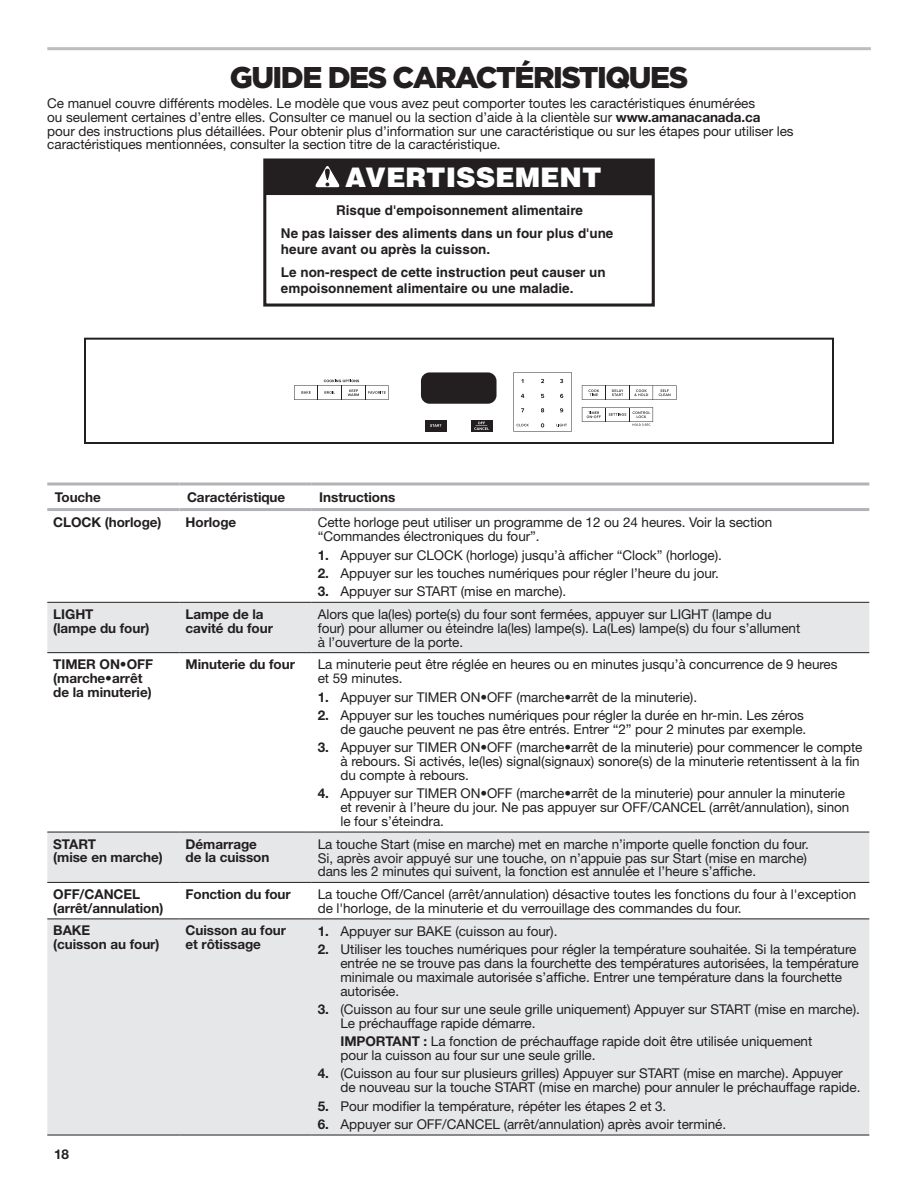
<style>
.page{position:relative;width:918px;height:1188px;background:#fff}
.page>*{position:absolute;margin:0;border:0;box-sizing:border-box;transform-origin:0 0}
.Heading_1_Cook{font:900 30px "Gotham";letter-spacing:-.05em;color:#231f20}
.t1{font:900 27px "Helvetica";color:#fff}
.Body{font:13.5px/13.8px "Helvetica Neue";letter-spacing:-.005em;color:#231f20}
.Body_Bold{font:700 13.5px/13.8px "Helvetica Neue";letter-spacing:-.005em;color:#231f20}
.t2{font:700 13.5px/23.2px "Helvetica";color:#231f20}
.Body_Indent{font:13.5px/13.8px "Helvetica Neue";letter-spacing:-.005em;color:#231f20}
.s1{font-weight:700}
</style>
<div class="page">
<hr style="left:47px;top:47px;width:824px;height:3px;background:#bcbdc0">
<svg style="left:47px;top:603px;width:822px;height:532px;fill:#e6e7e9"></svg>
<hr style="left:47px;top:602px;width:133px;height:1px;background:#231f20">
<hr style="left:180px;top:602px;width:132px;height:1px;background:#231f20">
<hr style="left:312px;top:602px;width:557px;height:1px;background:#231f20">
<hr style="left:47px;top:652px;width:133px;height:1px;background:#231f20">
<hr style="left:180px;top:652px;width:132px;height:1px;background:#231f20">
<hr style="left:312px;top:652px;width:557px;height:1px;background:#231f20">
<hr style="left:47px;top:832px;width:133px;height:1px;background:#231f20">
<hr style="left:180px;top:832px;width:132px;height:1px;background:#231f20">
<hr style="left:312px;top:832px;width:557px;height:1px;background:#231f20">
<hr style="left:47px;top:882px;width:133px;height:1px;background:#231f20">
<hr style="left:180px;top:882px;width:132px;height:1px;background:#231f20">
<hr style="left:312px;top:882px;width:557px;height:1px;background:#231f20">
<hr style="left:47px;top:919px;width:133px;height:1px;background:#231f20">
<hr style="left:180px;top:919px;width:132px;height:1px;background:#231f20">
<hr style="left:312px;top:919px;width:557px;height:1px;background:#231f20">
<hr style="left:47px;top:1135px;width:133px;height:1px;background:#231f20">
<hr style="left:180px;top:1135px;width:132px;height:1px;background:#231f20">
<hr style="left:312px;top:1135px;width:557px;height:1px;background:#231f20">
<hr style="left:47px;top:483px;width:133px;height:3px;background:#b2b3b7">
<hr style="left:180px;top:483px;width:132px;height:3px;background:#b2b3b7">
<hr style="left:312px;top:483px;width:557px;height:3px;background:#b2b3b7">
<hr style="left:47px;top:508px;width:133px;height:3px;background:#b2b3b7">
<hr style="left:180px;top:508px;width:132px;height:3px;background:#b2b3b7">
<hr style="left:312px;top:508px;width:557px;height:3px;background:#b2b3b7">
<div style="left:263px;top:158px;width:392px;height:149px;border:3px solid #231f20"></div>
<div style="left:265px;top:159px;width:388px;height:36px;background:#231f20"></div>
<svg style="left:315px;top:166px;width:25px;height:21px"></svg>
<svg style="left:84px;top:337px;width:750px;height:107px"></svg>
<div style="left:425px;top:420px;width:22px;height:11px;background:#231f20"></div>
<svg style="left:294px;top:380px;width:95px;height:20px"></svg>
<svg style="left:430px;top:424px;width:11px;height:3px"></svg>
<div style="left:471px;top:420px;width:21px;height:11px;background:#231f20"></div>
<div style="left:421px;top:372px;width:76px;height:32px;background:#231f20;border-radius:9px"></div>
<svg style="left:582px;top:407px;width:71px;height:19px"></svg>
<svg style="left:474px;top:422px;width:15px;height:8px"></svg>
<svg style="left:513px;top:372px;width:59px;height:60px"></svg>
<svg style="left:582px;top:385px;width:95px;height:15px"></svg>
<h1 class="Heading_1_Cook" style="left:230px;top:60px;width:460px">GUIDE DES CARACTÉRISTIQUES</h1>
<p class="Body" style="left:47px;top:96px;width:748px">Ce manuel couvre différents modèles. Le modèle que vous avez peut comporter toutes les caractéristiques énumérées<br>ou seulement certaines d’entre elles. Consulter ce manuel ou la section d’aide à la clientèle sur <span class="s1">www.amanacanada.ca<br></span>pour des instructions plus détaillées. Pour obtenir plus d’information sur une caractéristique ou sur les étapes pour utiliser les caractéristiques mentionnées, consulter la section titre de la caractéristique.</p>
<p class="t1" style="left:345px;top:160px;width:258px">AVERTISSEMENT</p>
<p class="t2" style="left:281px;top:198px;width:334px;text-indent:55px">Risque d'empoisonnement alimentaire<br>Ne pas laisser des aliments dans un four plus d'une</p>
<p class="t2" style="left:281px;top:237px;width:326px">heure avant ou après la cuisson.<br>Le non-respect de cette instruction peut causer un</p>
<p class="t2" style="left:281px;top:276px;width:294px">empoisonnement alimentaire ou une maladie.</p>
<p class="Body_Bold" style="left:55px;top:490px;width:48px">Touche</p>
<p class="Body_Bold" style="left:187px;top:490px;width:100px">Caractéristique</p>
<p class="Body_Bold" style="left:319px;top:490px;width:77px">Instructions</p>
<p class="Body_Bold" style="left:53px;top:515px;width:110px">CLOCK (horloge)</p>
<p class="Body_Bold" style="left:186px;top:515px;width:52px">Horloge</p>
<p class="Body" style="left:318px;top:515px;width:456px">Cette horloge peut utiliser un programme de 12 ou 24 heures. Voir la section “Commandes électroniques du four”.</p>
<p class="Body" style="left:318px;top:548px;width:406px"><span class="s1">1.</span> Appuyer sur CLOCK (horloge) jusqu’à afficher “Clock” (horloge).</p>
<p class="Body" style="left:318px;top:566px;width:403px"><span class="s1">2.</span> Appuyer sur les touches numériques pour régler l’heure du jour.</p>
<p class="Body" style="left:318px;top:584px;width:250px"><span class="s1">3.</span> Appuyer sur START (mise en marche).</p>
<p class="Body_Bold" style="left:53px;top:607px;width:98px">LIGHT<br>(lampe du four)</p>
<p class="Body_Bold" style="left:186px;top:607px;width:89px">Lampe de la cavité du four</p>
<p class="Body" style="left:318px;top:607px;width:484px">Alors que la(les) porte(s) du four sont fermées, appuyer sur LIGHT (lampe du four) pour allumer ou éteindre la(les) lampe(s). La(Les) lampe(s) du four s’allument à l’ouverture de la porte.</p>
<p class="Body_Bold" style="left:53px;top:657px;width:101px">TIMER ON•OFF (marche•arrêt de la minuterie)</p>
<p class="Body_Bold" style="left:186px;top:657px;width:111px">Minuterie du four</p>
<p class="Body" style="left:318px;top:657px;width:521px">La minuterie peut être réglée en heures ou en minutes jusqu’à concurrence de 9 heures et 59 minutes.</p>
<p class="Body" style="left:318px;top:690px;width:381px"><span class="s1">1.</span> Appuyer sur TIMER ON•OFF (marche•arrêt de la minuterie).</p>
<p class="Body" style="left:318px;top:708px;width:490px;text-align:right"><span class="s1">2.</span> Appuyer sur les touches numériques pour régler la durée en hr-min. Les zéros de gauche peuvent ne pas être entrés. Entrer “2” pour 2 minutes par exemple.</p>
<p class="Body" style="left:340px;top:740px;width:524px;text-indent:-23px"><span class="s1">3.</span> Appuyer sur TIMER ON•OFF (marche•arrêt de la minuterie) pour commencer le compte à rebours. Si activés, le(les) signal(signaux) sonore(s) de la minuterie retentissent à la fin du compte à rebours.</p>
<p class="Body" style="left:340px;top:786px;width:510px;text-indent:-23px"><span class="s1">4.</span> Appuyer sur TIMER ON•OFF (marche•arrêt de la minuterie) pour annuler la minuterie et revenir à l’heure du jour. Ne pas appuyer sur OFF/CANCEL (arrêt/annulation), sinon le four s’éteindra.</p>
<p class="Body_Bold" style="left:53px;top:837px;width:111px">START<br>(mise en marche)</p>
<p class="Body_Bold" style="left:186px;top:837px;width:85px">Démarrage de la cuisson</p>
<p class="Body" style="left:318px;top:837px;width:493px">La touche Start (mise en marche) met en marche n’importe quelle fonction du four.<br>Si, après avoir appuyé sur une touche, on n’appuie pas sur Start (mise en marche) dans les 2 minutes qui suivent, la fonction est annulée et l’heure s’affiche.</p>
<p class="Body_Bold" style="left:53px;top:887px;width:112px">OFF/CANCEL (arrêt/annulation)</p>
<p class="Body_Bold" style="left:186px;top:887px;width:107px">Fonction du four</p>
<p class="Body" style="left:318px;top:887px;width:540px">La touche Off/Cancel (arrêt/annulation) désactive toutes les fonctions du four à l'exception de l'horloge, de la minuterie et du verrouillage des commandes du four.</p>
<p class="Body_Bold" style="left:53px;top:923px;width:108px">BAKE<br>(cuisson au four)</p>
<p class="Body_Bold" style="left:186px;top:923px;width:102px">Cuisson au four et rôtissage</p>
<p class="Body" style="left:318px;top:924px;width:241px"><span class="s1">1.</span> Appuyer sur BAKE (cuisson au four).</p>
<p class="Body" style="left:340px;top:942px;width:520px;text-indent:-23px"><span class="s1">2.</span> Utiliser les touches numériques pour régler la température souhaitée. Si la température entrée ne se trouve pas dans la fourchette des températures autorisées, la température minimale ou maximale autorisée s’affiche. Entrer une température dans la fourchette autorisée.</p>
<p class="Body" style="left:340px;top:1002px;width:521px;text-indent:-23px"><span class="s1">3.</span> (Cuisson au four sur une seule grille uniquement) Appuyer sur START (mise en marche).<br>Le préchauffage rapide démarre.</p>
<p class="Body_Indent" style="left:340px;top:1034px;width:473px"><span class="s1">IMPORTANT :</span> La fonction de préchauffage rapide doit être utilisée uniquement pour la cuisson au four sur une seule grille.</p>
<p class="Body" style="left:340px;top:1067px;width:522px;text-indent:-23px"><span class="s1">4.</span> (Cuisson au four sur plusieurs grilles) Appuyer sur START (mise en marche). Appuyer de nouveau sur la touche START (mise en marche) pour annuler le préchauffage rapide.</p>
<p class="Body" style="left:318px;top:1099px;width:350px"><span class="s1">5.</span> Pour modifier la température, répéter les étapes 2 et 3.</p>
<p class="Body" style="left:318px;top:1117px;width:410px"><span class="s1">6.</span> Appuyer sur OFF/CANCEL (arrêt/annulation) après avoir terminé.</p>
<p class="Body_Bold" style="left:54px;top:1147px;width:16px">18</p>
</div>
